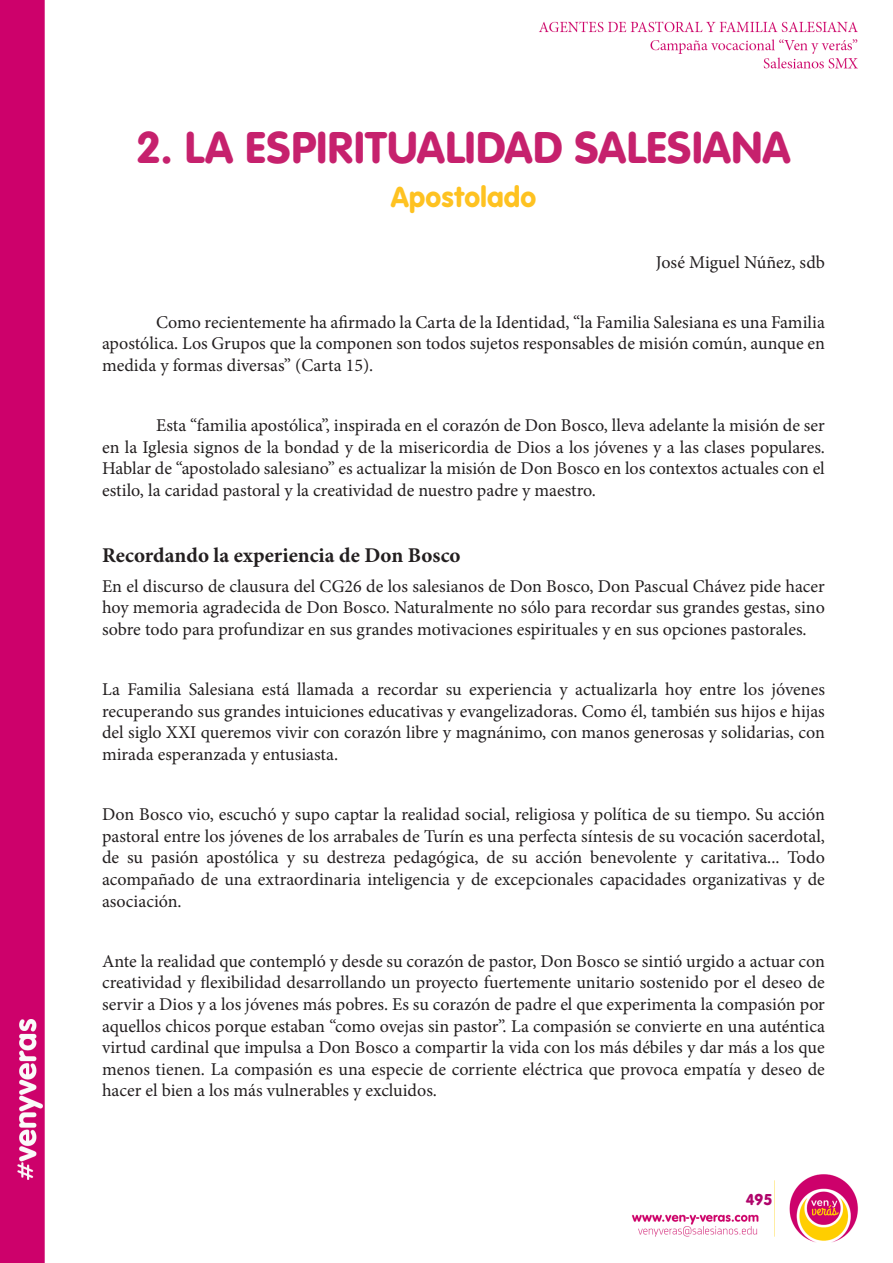
<style>
.page{position:relative;width:893px;height:1263px;background:#fff}
.page>*{position:absolute;margin:0;border:0;box-sizing:border-box;transform-origin:0 0}
.t1{font:46.5px "VAG Rundschrift D";color:#c6216d}
.t2{font:30px "VAG Rundschrift D";color:#fec221}
.t3{font:700 21px "Minion Pro";color:#231f20}
.t4{font:18px/21.6px "Minion Pro";color:#231f20;text-align:justify}
.t5{font:16.5px "VAG Rundschrift D";color:#b0056b}
</style>
<div class="page">
<img style="left:0;top:0;width:858px;height:1263px">
<p class="t1" style="left:136px;top:120px;width:656px">2. LA ESPIRITUALIDAD SALESIANA</p>
<p class="t2" style="left:391px;top:180px;width:147px">Apostolado</p>
<p class="t4" style="left:656px;top:251px;width:171px">José Miguel Núñez, sdb</p>
<p class="t4" style="left:102px;top:311px;width:724px;text-indent:54px">Como recientemente ha afirmado la Carta de la Identidad, “la Familia Salesiana es una Familia apostólica. Los Grupos que la componen son todos sujetos responsables de misión común, aunque en medida y formas diversas” (Carta 15).</p>
<p class="t4" style="left:102px;top:415px;width:724px;text-indent:54px">Esta “familia apostólica”, inspirada en el corazón de Don Bosco, lleva adelante la misión de ser en la Iglesia signos de la bondad y de la misericordia de Dios a los jóvenes y a las clases populares.<br>Hablar de “apostolado salesiano” es actualizar la misión de Don Bosco en los contextos actuales con el estilo, la caridad pastoral y la creatividad de nuestro padre y maestro.</p>
<p class="t3" style="left:102px;top:540px;width:360px">Recordando la experiencia de Don Bosco</p>
<p class="t4" style="left:102px;top:575px;width:724px">En el discurso de clausura del CG26 de los salesianos de Don Bosco, Don Pascual Chávez pide hacer hoy memoria agradecida de Don Bosco. Naturalmente no sólo para recordar sus grandes gestas, sino sobre todo para profundizar en sus grandes motivaciones espirituales y en sus opciones pastorales.</p>
<p class="t4" style="left:102px;top:679px;width:724px">La Familia Salesiana está llamada a recordar su experiencia y actualizarla hoy entre los jóvenes recuperando sus grandes intuiciones educativas y evangelizadoras. Como él, también sus hijos e hijas del siglo XXI queremos vivir con corazón libre y magnánimo, con manos generosas y solidarias, con mirada esperanzada y entusiasta.</p>
<p class="t4" style="left:102px;top:804px;width:724px">Don Bosco vio, escuchó y supo captar la realidad social, religiosa y política de su tiempo. Su acción pastoral entre los jóvenes de los arrabales de Turín es una perfecta síntesis de su vocación sacerdotal, de su pasión apostólica y su destreza pedagógica, de su acción benevolente y caritativa... Todo acompañado de una extraordinaria inteligencia y de excepcionales capacidades organizativas y de asociación.</p>
<p class="t4" style="left:102px;top:950px;width:724px">Ante la realidad que contempló y desde su corazón de pastor, Don Bosco se sintió urgido a actuar con creatividad y flexibilidad desarrollando un proyecto fuertemente unitario sostenido por el deseo de servir a Dios y a los jóvenes más pobres. Es su corazón de padre el que experimenta la compasión por aquellos chicos porque estaban “como ovejas sin pastor”. La compasión se convierte en una auténtica virtud cardinal que impulsa a Don Bosco a compartir la vida con los más débiles y dar más a los que menos tienen. La compasión es una especie de corriente eléctrica que provoca empatía y deseo de hacer el bien a los más vulnerables y excluidos.</p>
<p class="t5" style="left:746px;top:1190px;width:28px">495</p>
</div>
